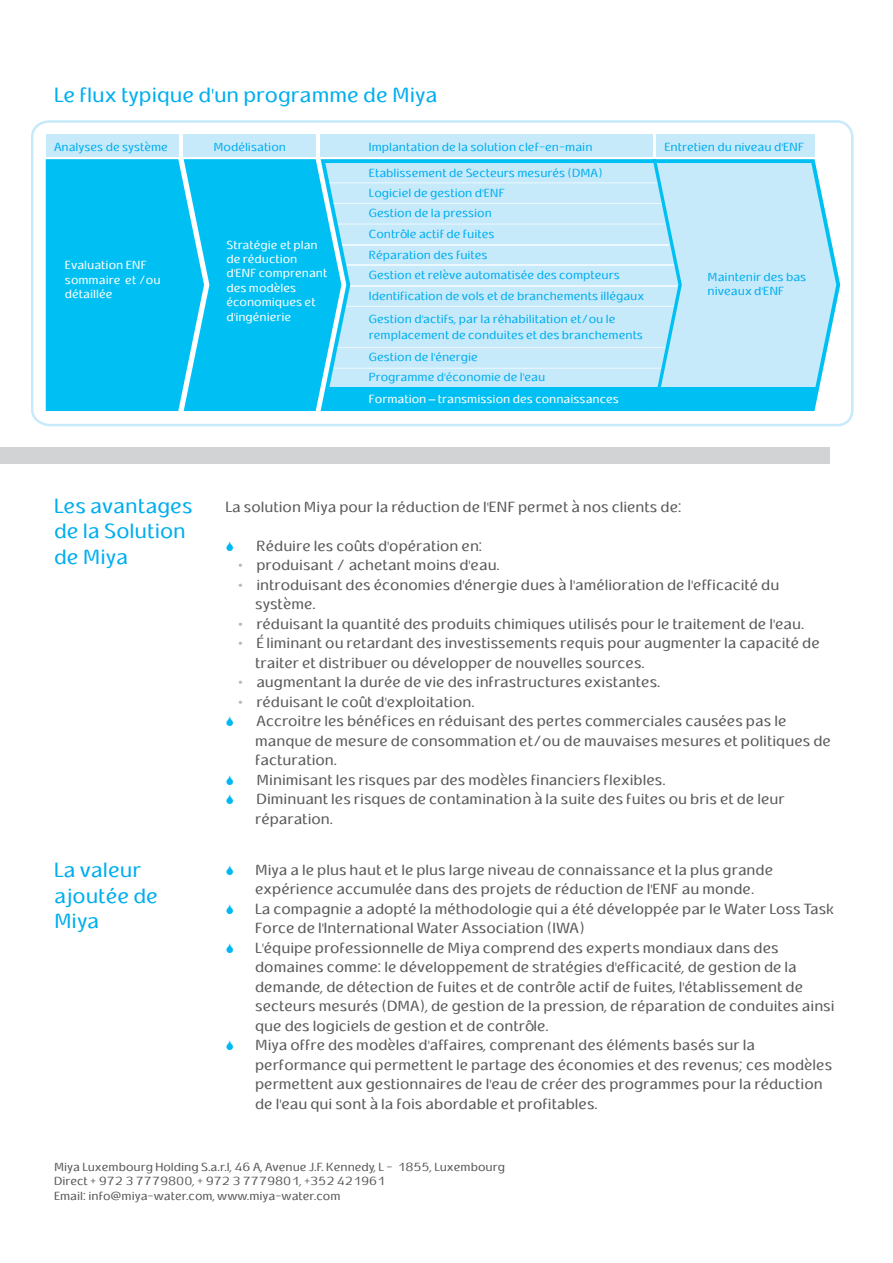
<style>
.page{position:relative;width:893px;height:1263px;background:#fff}
.page>*{position:absolute;margin:0;border:0;box-sizing:border-box;transform-origin:0 0}
.t1{font:21px/25.2px "E Typograph";color:#00aeef}
.t2{font:15px/19.5px "E Typograph";color:#58595b}
.t3{font:12px/20.4px "E Typograph";color:#00aeef}
.t4{font:12px/14.4px "E Typograph";color:#58595b}
.t5{font:12px/14.4px "E Typograph";color:#fff}
.s1{font-size:13.5px;color:#b7b9bc}
</style>
<div class="page">
<svg style="left:31px;top:120px;width:822px;height:306px"></svg>
<div style="left:46px;top:134px;width:133px;height:23px;background:#c7eafb"></div>
<div style="left:183px;top:134px;width:132px;height:23px;background:#c7eafb"></div>
<div style="left:320px;top:134px;width:333px;height:23px;background:#c7eafb"></div>
<svg style="left:46px;top:159px;width:772px;height:252px;background:#70d8f7"></svg>
<div style="left:0;top:447px;width:829px;height:16px;background:#d1d3d4"></div>
<h1 class="t1" style="left:54px;top:82px;width:385px">Le flux typique d’un programme de Miya</h1>
<p class="t3" style="left:54px;top:136px;width:116px">Analyses de système</p>
<p class="t3" style="left:213px;top:136px;width:74px">Modélisation</p>
<p class="t3" style="left:369px;top:136px;width:225px">Implantation de la solution clef-en-main</p>
<p class="t3" style="left:664px;top:136px;width:141px">Entretien du niveau d’ENF</p>
<p class="t3" style="left:369px;top:163px;width:277px">Etablissement de Secteurs mesurés (DMA)<br>Logiciel de gestion d’ENF<br>Gestion de la pression<br>Contrôle actif de fuites<br>Réparation des fuites<br>Gestion et relève automatisée des compteurs Identification de vols et de branchements illégaux</p>
<p class="t5" style="left:226px;top:237px;width:102px">Stratégie et plan de réduction d’ENF comprenant des modèles économiques et d’ingénierie</p>
<p class="t5" style="left:65px;top:258px;width:97px">Evaluation ENF sommaire et /ou détaillée</p>
<p class="t3" style="left:708px;top:269px;width:100px;line-height:14.4px">Maintenir des bas niveaux d’ENF</p>
<p class="t3" style="left:369px;top:310px;width:276px;line-height:16.5px">Gestion d’actifs, par la réhabilitation et/ou le remplacement de conduites et des branchements</p>
<p class="t3" style="left:369px;top:346px;width:178px">Gestion de l’énergie<br>Programme d’économie de l’eau</p>
<p class="t5" style="left:369px;top:391px;width:252px">Formation – transmission des connaissances</p>
<h1 class="t1" style="left:54px;top:493px;width:140px">Les avantages de la Solution de Miya</h1>
<h1 class="t1" style="left:54px;top:857px;width:106px">La valeur ajoutée de<br>Miya</h1>
<p class="t2" style="left:225px;top:496px;width:458px">La solution Miya pour la réduction de l’ENF permet à nos clients de:</p>
<p class="t2" style="left:257px;top:535px;width:227px">Réduire les coûts d’opération en:</p>
<p class="t2" style="left:238px;top:555px;width:263px"><span class="s1">•</span> produisant / achetant moins d’eau.</p>
<p class="t2" style="left:255px;top:575px;width:526px;text-indent:-17px"><span class="s1">•</span> introduisant des économies d’énergie dues à l’amélioration de l’efficacité du système.</p>
<p class="t2" style="left:238px;top:614px;width:568px"><span class="s1">•</span> réduisant la quantité des produits chimiques utilisés pour le traitement de l’eau.</p>
<p class="t2" style="left:255px;top:633px;width:566px;text-indent:-17px"><span class="s1">•</span> Éliminant ou retardant des investissements requis pour augmenter la capacité de traiter et distribuer ou développer de nouvelles sources.</p>
<p class="t2" style="left:238px;top:672px;width:424px"><span class="s1">•</span> augmentant la durée de vie des infrastructures existantes.</p>
<p class="t2" style="left:255px;top:692px;width:577px;text-indent:-17px"><span class="s1">•</span> réduisant le coût d’exploitation.<br>Accroitre les bénéfices en réduisant des pertes commerciales causées pas le manque de mesure de consommation et/ou de mauvaises mesures et politiques de facturation.<br>Minimisant les risques par des modèles financiers flexibles.<br>Diminuant les risques de contamination à la suite des fuites ou bris et de leur réparation.</p>
<p class="t2" style="left:255px;top:860px;width:581px">Miya a le plus haut et le plus large niveau de connaissance et la plus grande expérience accumulée dans des projets de réduction de l’ENF au monde.<br>La compagnie a adopté la méthodologie qui a été développée par le Water Loss Task Force de l’International Water Association (IWA)<br>L’équipe professionnelle de Miya comprend des experts mondiaux dans des domaines comme: le développement de stratégies d’efficacité, de gestion de la demande, de détection de fuites et de contrôle actif de fuites, l’établissement de secteurs mesurés (DMA), de gestion de la pression, de réparation de conduites ainsi que des logiciels de gestion et de contrôle.<br>Miya offre des modèles d’affaires, comprenant des éléments basés sur la performance qui permettent le partage des économies et des revenus; ces modèles permettent aux gestionnaires de l’eau de créer des programmes pour la réduction de l’eau qui sont à la fois abordable et profitables.</p>
<p class="t4" style="left:54px;top:1159px;width:453px">Miya Luxembourg Holding S.a.r.l, 46 A, Avenue J.F. Kennedy, L - 1855, Luxembourg<br>Direct + 972 3 7779800, + 972 3 7779801, +352 421961<br>Email: info@miya-water.com, www.miya-water.com</p>
</div>
